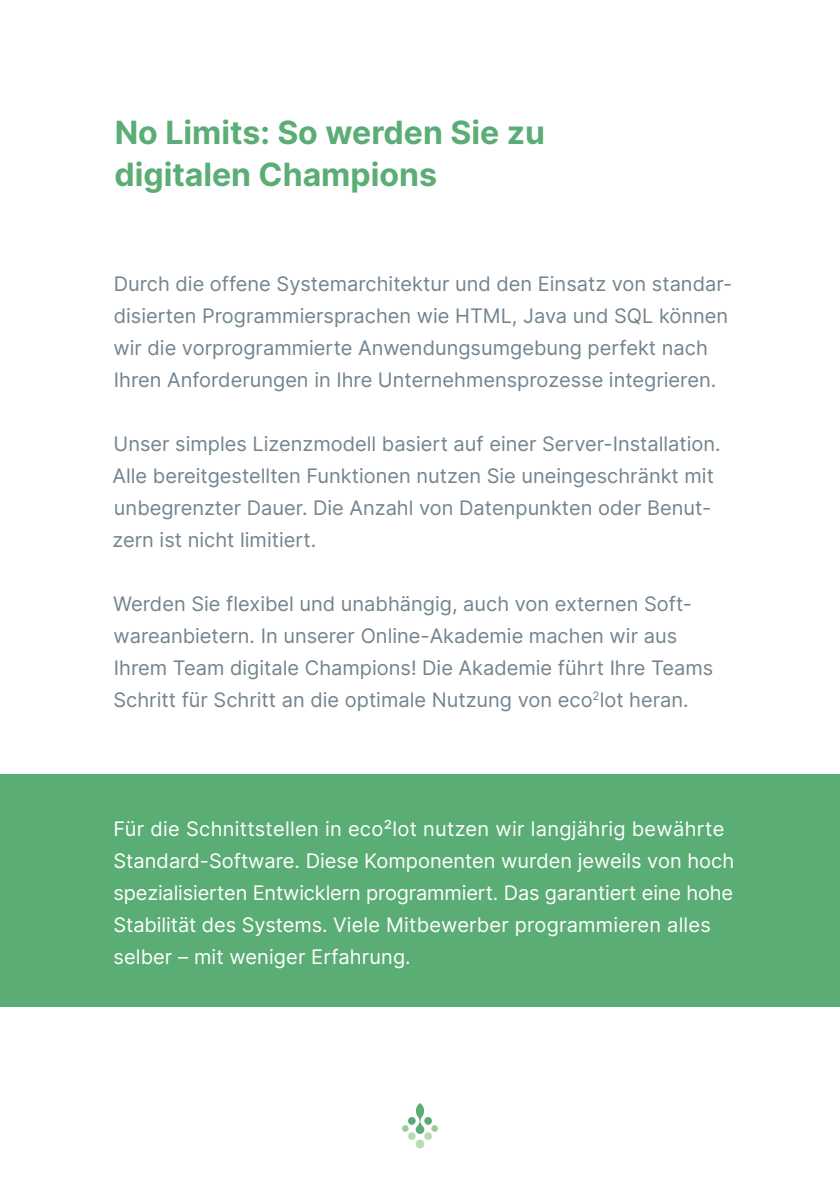
<style>
.page{position:relative;width:840px;height:1191px;background:#fff}
.page>*{position:absolute;margin:0;border:0;box-sizing:border-box;transform-origin:0 0}
.t1{font:700 32px/42px "Inter";color:#5aad74}
.t2{font:20px/32px "Inter";color:#73848e}
.t3{font:20px/32px "Inter";color:#fff}
</style>
<div class="page">
<div style="left:0;top:774px;width:839px;height:232px;background:#5aad74"></div>
<svg style="left:402px;top:1125px;width:6px;height:6px"></svg>
<div style="left:408px;top:1132px;width:7px;height:8px;background:#badbb6;border-radius:50%"></div>
<div style="left:408px;top:1117px;width:7px;height:7px;background:#5aad74;border-radius:50%"></div>
<svg style="left:415px;top:1103px;width:9px;height:31px"></svg>
<div style="left:415px;top:1139px;width:9px;height:9px;background:#badbb6;border-radius:50%"></div>
<svg style="left:431px;top:1125px;width:6px;height:6px"></svg>
<div style="left:424px;top:1132px;width:7px;height:8px;background:#badbb6;border-radius:50%"></div>
<div style="left:424px;top:1117px;width:7px;height:7px;background:#5aad74;border-radius:50%"></div>
<h1 class="t1" style="left:114px;top:111px;width:432px">No Limits: So werden Sie zu digitalen Champions</h1>
<p class="t2" style="left:113px;top:267px;width:620px">Durch die offene Systemarchitektur und den Einsatz von standar&shy;disierten Programmiersprachen wie HTML, Java und SQL können wir die vorprogrammierte Anwendungsumgebung perfekt nach Ihren Anforderungen in Ihre Unternehmensprozesse integrieren.</p>
<p class="t2" style="left:112px;top:427px;width:609px">Unser simples Lizenzmodell basiert auf einer Server-Installation.<br>Alle bereitgestellten Funktionen nutzen Sie uneingeschränkt mit unbegrenzter Dauer. Die Anzahl von Datenpunkten oder Benut&shy;zern ist nicht limitiert.</p>
<p class="t2" style="left:113px;top:587px;width:601px">Werden Sie flexibel und unabhängig, auch von externen Soft&shy;wareanbietern. In unserer Online-Akademie machen wir aus Ihrem Team digitale Champions! Die Akademie führt Ihre Teams Schritt für Schritt an die optimale Nutzung von eco<sup>2</sup>lot heran.</p>
<p class="t3" style="left:113px;top:812px;width:621px">Für die Schnittstellen in eco²lot nutzen wir langjährig bewährte Standard-Software. Diese Komponenten wurden jeweils von hoch spezialisierten Entwicklern programmiert. Das garantiert eine hohe Stabilität des Systems. Viele Mitbewerber programmieren alles selber – mit weniger Erfahrung.</p>
</div>
